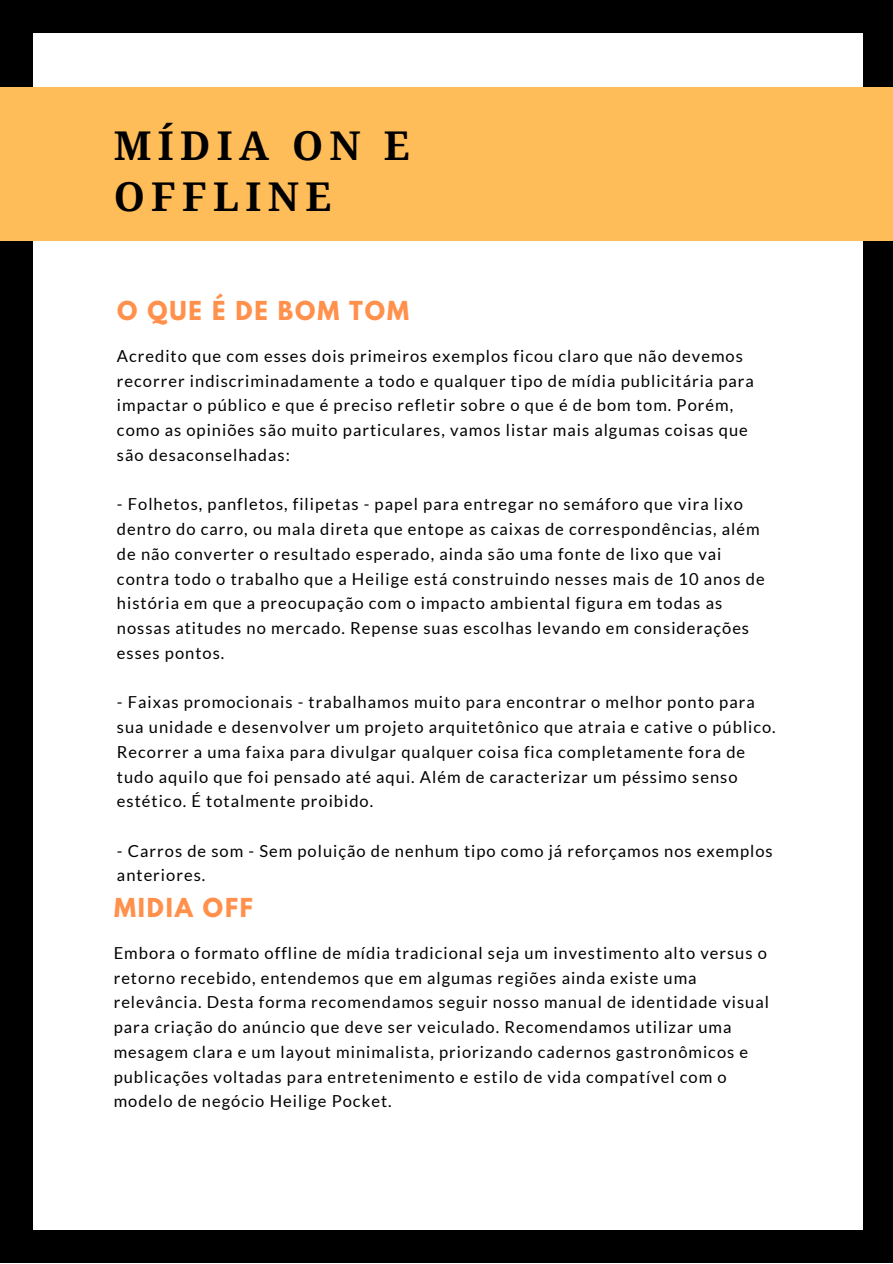
<style>
.page{position:relative;width:893px;height:1264px;background:#fff}
.page>*{position:absolute;margin:0;border:0;box-sizing:border-box;transform-origin:0 0}
.t1{font:700 39.6px/50.6px "Droid Serif";letter-spacing:.16em;color:#000}
.t2{font:700 23.1px "League Spartan";letter-spacing:.08em;color:#ff914d}
.t3{font:16.5px/24.8px "Lato";letter-spacing:.06em;color:#000}
</style>
<div class="page">
<div style="left:0;top:0;width:892px;height:1262px;background:#000"></div>
<div style="left:34px;top:33px;width:828px;height:1196px;background:#fff"></div>
<div style="left:0;top:87px;width:892px;height:153px;background:#ffbd59"></div>
<h1 class="t1" style="left:114px;top:121px;width:297px">MÍDIA ON E<br>OFFLINE</h1>
<h2 class="t2" style="left:117px;top:299px;width:293px">O QUE É DE BOM TOM</h2>
<p class="t3" style="left:117px;top:343px;width:638px">Acredito que com esses dois primeiros exemplos ficou claro que não devemos recorrer indiscriminadamente a todo e qualquer tipo de mídia publicitária para impactar o público e que é preciso refletir sobre o que é de bom tom. Porém, como as opiniões são muito particulares, vamos listar mais algumas coisas que são desaconselhadas:</p>
<p class="t3" style="left:117px;top:491px;width:649px">- Folhetos, panfletos, filipetas - papel para entregar no semáforo que vira lixo dentro do carro, ou mala direta que entope as caixas de correspondências, além de não converter o resultado esperado, ainda são uma fonte de lixo que vai contra todo o trabalho que a Heilige está construindo nesses mais de 10 anos de história em que a preocupação com o impacto ambiental figura em todas as nossas atitudes no mercado. Repense suas escolhas levando em considerações esses pontos.</p>
<p class="t3" style="left:117px;top:689px;width:660px">- Faixas promocionais - trabalhamos muito para encontrar o melhor ponto para sua unidade e desenvolver um projeto arquitetônico que atraia e cative o público.<br>Recorrer a uma faixa para divulgar qualquer coisa fica completamente fora de tudo aquilo que foi pensado até aqui. Além de caracterizar um péssimo senso estético. É totalmente proibido.</p>
<p class="t3" style="left:117px;top:838px;width:657px">- Carros de som - Sem poluição de nenhum tipo como já reforçamos nos exemplos anteriores.</p>
<h2 class="t2" style="left:114px;top:896px;width:140px">MIDIA OFF</h2>
<p class="t3" style="left:114px;top:940px;width:656px">Embora o formato offline de mídia tradicional seja um investimento alto versus o retorno recebido, entendemos que em algumas regiões ainda existe uma relevância. Desta forma recomendamos seguir nosso manual de identidade visual para criação do anúncio que deve ser veiculado. Recomendamos utilizar uma mesagem clara e um layout minimalista, priorizando cadernos gastronômicos e publicações voltadas para entretenimento e estilo de vida compatível com o modelo de negócio Heilige Pocket.</p>
</div>
